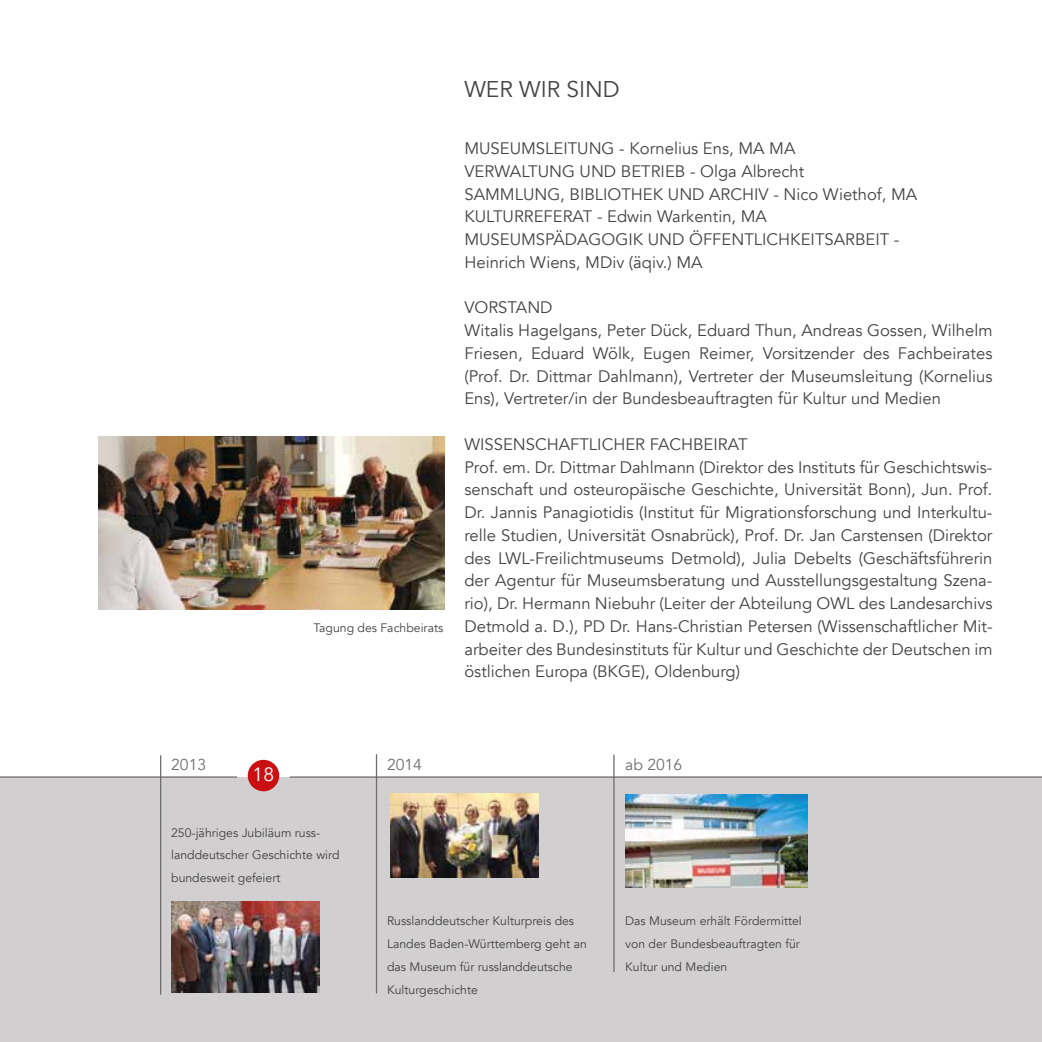
<style>
.page{position:relative;width:1042px;height:1042px;background:#fff}
.page>*{position:absolute;margin:0;border:0;box-sizing:border-box;transform-origin:0 0}
.t1{font:22.75px "Avenir";color:#434342}
.t2{font:19.25px "Avenir";color:#fff}
.t3{font:16.62px/22.8px "Avenir";color:#434342}
.t4{font:15.75px "Avenir";color:#716e6e}
.t5{font:12.25px/22.8px "Avenir";color:#434342}
</style>
<div class="page">
<div style="left:0;top:777px;width:1042px;height:265px;background:#d1cfcf"></div>
<hr style="left:0;top:776px;width:237px;height:2px;background:#706f6f">
<hr style="left:290px;top:776px;width:752px;height:2px;background:#706f6f">
<div style="left:248px;top:760px;width:31px;height:31px;background:#cb1013;border-radius:50%"></div>
<hr style="left:160px;top:755px;width:1px;height:239px;background:#706f6f">
<hr style="left:376px;top:754px;width:1px;height:239px;background:#706f6f">
<hr style="left:613px;top:754px;width:1px;height:218px;background:#706f6f">
<img style="left:391px;top:793px;width:147px;height:84px">
<img style="left:171px;top:902px;width:148px;height:90px">
<img style="left:99px;top:437px;width:345px;height:172px">
<img style="left:625px;top:795px;width:183px;height:92px">
<p class="t5" style="left:313px;top:616px;width:131px">Tagung des Fachbeirats</p>
<h1 class="t1" style="left:464px;top:76px;width:157px">WER WIR SIND</h1>
<p class="t3" style="left:464px;top:137px;width:454px">MUSEUMSLEITUNG - Kornelius Ens, MA MA<br>VERWALTUNG UND BETRIEB - Olga Albrecht<br>SAMMLUNG, BIBLIOTHEK UND ARCHIV - Nico Wiethof, MA KULTURREFERAT - Edwin Warkentin, MA MUSEUMSPÄDAGOGIK UND ÖFFENTLICHKEITSARBEIT - Heinrich Wiens, MDiv (äqiv.) MA</p>
<p class="t3" style="left:464px;top:296px;width:529px">VORSTAND<br>Witalis Hagelgans, Peter Dück, Eduard Thun, Andreas Gossen, Wilhelm Friesen, Eduard Wölk, Eugen Reimer, Vorsitzender des Fachbeirates (Prof. Dr. Dittmar Dahlmann), Vertreter der Museumsleitung (Kornelius Ens), Vertreter/in der Bundesbeauftragten für Kultur und Medien</p>
<p class="t3" style="left:464px;top:433px;width:529px">WISSENSCHAFTLICHER FACHBEIRAT<br>Prof. em. Dr. Dittmar Dahlmann (Direktor des Instituts für Geschichtswis&shy;senschaft und osteuropäische Geschichte, Universität Bonn), Jun. Prof.<br>Dr. Jannis Panagiotidis (Institut für Migrationsforschung und Interkultu&shy;relle Studien, Universität Osnabrück), Prof. Dr. Jan Carstensen (Direktor des LWL-Freilichtmuseums Detmold), Julia Debelts (Geschäftsführerin der Agentur für Museumsberatung und Ausstellungsgestaltung Szena&shy;rio), Dr. Hermann Niebuhr (Leiter der Abteilung OWL des Landesarchivs Detmold a. D.), PD Dr. Hans-Christian Petersen (Wissenschaftlicher Mit&shy;arbeiter des Bundesinstituts für Kultur und Geschichte der Deutschen im östlichen Europa (BKGE), Oldenburg)</p>
<p class="t4" style="left:171px;top:755px;width:37px">2013</p>
<p class="t2" style="left:253px;top:763px;width:23px">18</p>
<p class="t5" style="left:171px;top:821px;width:170px">250-jähriges Jubiläum russ&shy;landdeutscher Geschichte wird bundesweit gefeiert</p>
<p class="t4" style="left:387px;top:755px;width:37px">2014</p>
<p class="t4" style="left:625px;top:755px;width:59px">ab 2016</p>
<p class="t5" style="left:387px;top:910px;width:201px">Russlanddeutscher Kulturpreis des<br>Landes Baden-Württemberg geht an das Museum für russlanddeutsche<br>Kulturgeschichte</p>
<p class="t5" style="left:625px;top:910px;width:178px">Das Museum erhält Fördermittel von der Bundesbeauftragten für<br>Kultur und Medien</p>
</div>
